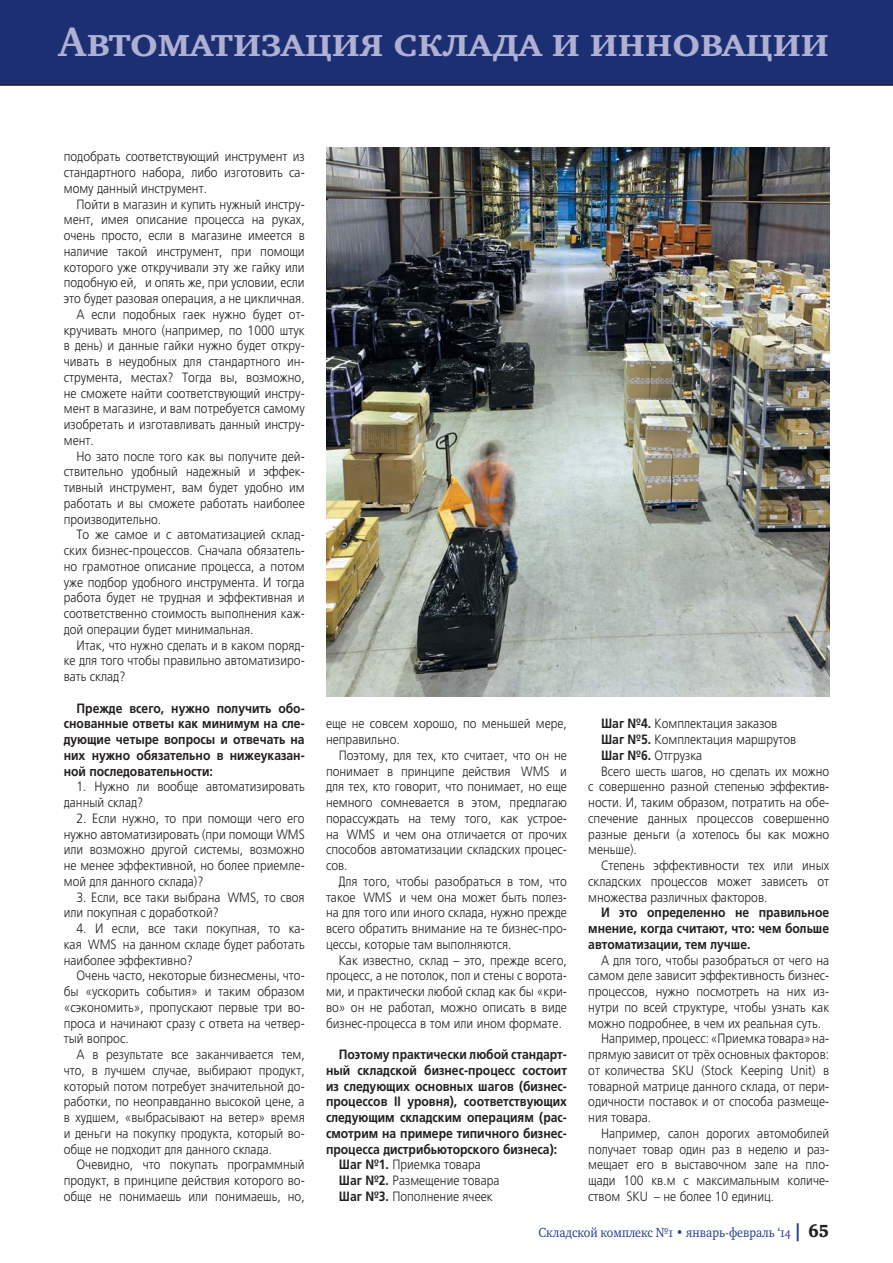
<style>
.page{position:relative;width:893px;height:1263px;background:#fff}
.page>*{position:absolute;margin:0;border:0;box-sizing:border-box;transform-origin:0 0}
.t1{font:700 42px "Charter SCC";color:#b0b0d2}
.t2{font:13.5px/15.8px "AG Foreigner Light C";color:#231f20;text-align:justify;scale:.9 1}
.t3{font:700 13.5px/15.8px "AG Foreigner Light C";color:#231f20;text-align:justify;scale:.9 1}
.t4{font:13.5px "Charter OSC";color:#25408e;scale:.9 1}
.s1{font-weight:700}
.s2{font-family:"Charter Black C";font-size:18px}
.s3{font-family:"Charter Black C";font-size:18px;color:#231f20}
</style>
<div class="page">
<div style="left:0;top:0;width:893px;height:85px;background:#1c2f72"></div>
<hr style="left:0;top:84px;width:893px;height:2px;background:#231f20">
<img style="left:326px;top:148px;width:503px;height:549px">
<h1 class="t1" style="left:58px;top:16px;width:772px">Автоматизация склада и инновации</h1>
<p class="t2" style="left:64px;top:149px;width:269px">подобрать соответствующий инструмент из стандартного набора, либо изготовить са&shy;мому данный инструмент.</p>
<p class="t2" style="left:77px;top:197px;width:255px">Пойти в магазин и купить нужный инстру-</p>
<p class="t2" style="left:64px;top:212px;width:269px">мент, имея описание процесса на руках,</p>
<p class="t2" style="left:64px;top:228px;width:269px">очень просто, если в магазине имеется в</p>
<p class="t2" style="left:64px;top:244px;width:269px">наличие такой инструмент, при помощи</p>
<p class="t2" style="left:64px;top:260px;width:269px">которого уже откручивали эту же гайку или</p>
<p class="t2" style="left:64px;top:275px;width:269px">подобную ей, и опять же, при условии, если</p>
<p class="t2" style="left:64px;top:291px;width:269px">это будет разовая операция, а не цикличная.</p>
<p class="t2" style="left:77px;top:307px;width:255px">А если подобных гаек нужно будет от-</p>
<p class="t2" style="left:64px;top:323px;width:269px">кручивать много (например, по 1000 штук</p>
<p class="t2" style="left:64px;top:338px;width:269px">в день) и данные гайки нужно будет откру-</p>
<p class="t2" style="left:64px;top:354px;width:269px">чивать в неудобных для стандартного ин-</p>
<p class="t2" style="left:64px;top:370px;width:269px">струмента, местах? Тогда вы, возможно,</p>
<p class="t2" style="left:64px;top:386px;width:269px">не сможете найти соответствующий инстру-</p>
<p class="t2" style="left:64px;top:401px;width:269px">мент в магазине, и вам потребуется самому</p>
<p class="t2" style="left:64px;top:417px;width:269px">изобретать и изготавливать данный инстру-</p>
<p class="t2" style="left:64px;top:433px;width:35px">мент.</p>
<p class="t2" style="left:77px;top:449px;width:255px">Но зато после того как вы получите дей-</p>
<p class="t2" style="left:64px;top:464px;width:269px">ствительно удобный надежный и эффек-</p>
<p class="t2" style="left:64px;top:480px;width:269px">тивный инструмент, вам будет удобно им</p>
<p class="t2" style="left:64px;top:496px;width:269px">работать и вы сможете работать наиболее</p>
<p class="t2" style="left:64px;top:512px;width:110px">производительно.</p>
<p class="t2" style="left:77px;top:527px;width:255px">То же самое и с автоматизацией склад-</p>
<p class="t2" style="left:64px;top:543px;width:269px">ских бизнес-процессов. Сначала обязатель-</p>
<p class="t2" style="left:64px;top:559px;width:269px">но грамотное описание процесса, а потом</p>
<p class="t2" style="left:64px;top:575px;width:269px">уже подбор удобного инструмента. И тогда</p>
<p class="t2" style="left:64px;top:590px;width:269px">работа будет не трудная и эффективная и</p>
<p class="t2" style="left:64px;top:606px;width:269px">соответственно стоимость выполнения каж-</p>
<p class="t2" style="left:64px;top:622px;width:212px">дой операции будет минимальная.</p>
<p class="t2" style="left:77px;top:638px;width:255px">Итак, что нужно сделать и в каком поряд-</p>
<p class="t2" style="left:64px;top:653px;width:269px">ке для того чтобы правильно автоматизиро-</p>
<p class="t2" style="left:64px;top:669px;width:70px">вать склад?</p>
<p class="t3" style="left:64px;top:701px;width:269px;text-indent:13px">Прежде всего, нужно получить обо&shy;снованные ответы как минимум на сле&shy;дующие четыре вопросы и отвечать на них нужно обязательно в нижеуказан&shy;ной последовательности:</p>
<p class="t2" style="left:64px;top:779px;width:269px;text-indent:13px">1. Нужно ли вообще автоматизировать данный склад?</p>
<p class="t2" style="left:64px;top:811px;width:269px;text-indent:13px">2. Если нужно, то при помощи чего его нужно автоматизировать (при помощи WMS или возможно другой системы, возможно не менее эффективной, но более приемле&shy;мой для данного склада)?</p>
<p class="t2" style="left:64px;top:890px;width:269px;text-indent:13px">3. Если, все таки выбрана WMS, то своя или покупная с доработкой?</p>
<p class="t2" style="left:64px;top:921px;width:269px;text-indent:13px">4. И если, все таки покупная, то ка&shy;кая WMS на данном складе будет работать наиболее эффективно?</p>
<p class="t2" style="left:64px;top:968px;width:269px;text-indent:13px">Очень часто, некоторые бизнесмены, что&shy;бы «ускорить события» и таким образом «сэкономить», пропускают первые три во&shy;проса и начинают сразу с ответа на четвер&shy;тый вопрос.</p>
<p class="t2" style="left:64px;top:1047px;width:269px;text-indent:13px">А в результате все заканчивается тем, что, в лучшем случае, выбирают продукт, который потом потребует значительной до&shy;работки, по неоправданно высокой цене, а в худшем, «выбрасывают на ветер» время и деньги на покупку продукта, который во&shy;обще не подходит для данного склада.</p>
<p class="t2" style="left:64px;top:1157px;width:269px;text-indent:13px">Очевидно, что покупать программный продукт, в принципе действия которого во&shy;обще не понимаешь или понимаешь, но,</p>
<p class="t2" style="left:326px;top:716px;width:269px">еще не совсем хорошо, по меньшей мере, неправильно.</p>
<p class="t2" style="left:326px;top:748px;width:269px;text-indent:13px">Поэтому, для тех, кто считает, что он не понимает в принципе действия WMS и для тех, кто говорит, что понимает, но еще немного сомневается в этом, предлагаю порассуждать на тему того, как устрое&shy;на WMS и чем она отличается от прочих способов автоматизации складских процес&shy;сов.</p>
<p class="t2" style="left:326px;top:874px;width:269px;text-indent:13px">Для того, чтобы разобраться в том, что такое WMS и чем она может быть полез&shy;на для того или иного склада, нужно прежде всего обратить внимание на те бизнес-про&shy;цессы, которые там выполняются.</p>
<p class="t2" style="left:326px;top:953px;width:269px;text-indent:13px">Как известно, склад – это, прежде всего, процесс, а не потолок, пол и стены с ворота&shy;ми, и практически любой склад как бы «кри&shy;во» он не работал, можно описать в виде бизнес-процесса в том или ином формате.</p>
<p class="t3" style="left:339px;top:1047px;width:255px">Поэтому практически любой стандарт-</p>
<p class="t3" style="left:326px;top:1063px;width:269px">ный складской бизнес-процесс состоит</p>
<p class="t3" style="left:326px;top:1079px;width:269px">из следующих основных шагов (бизнес-</p>
<p class="t3" style="left:326px;top:1094px;width:269px">процессов II уровня), соответствующих</p>
<p class="t3" style="left:326px;top:1110px;width:269px">следующим складским операциям (рас-</p>
<p class="t3" style="left:326px;top:1126px;width:269px">смотрим на примере типичного бизнес-</p>
<p class="t3" style="left:326px;top:1142px;width:258px">процесса дистрибьюторского бизнеса):</p>
<p class="t2" style="left:339px;top:1157px;width:159px"><span class="s1">Шаг №1.</span> Приемка товара</p>
<p class="t2" style="left:339px;top:1173px;width:180px"><span class="s1">Шаг №2.</span> Размещение товара</p>
<p class="t2" style="left:339px;top:1189px;width:173px"><span class="s1">Шаг №3.</span> Пополнение ячеек</p>
<p class="t2" style="left:601px;top:716px;width:197px"><span class="s1">Шаг №4.</span> Комплектация заказов</p>
<p class="t2" style="left:601px;top:732px;width:219px"><span class="s1">Шаг №5.</span> Комплектация маршрутов</p>
<p class="t2" style="left:601px;top:748px;width:114px"><span class="s1">Шаг №6.</span> Отгрузка</p>
<p class="t2" style="left:601px;top:764px;width:255px">Всего шесть шагов, но сделать их можно</p>
<p class="t2" style="left:588px;top:779px;width:269px">с совершенно разной степенью эффектив-</p>
<p class="t2" style="left:588px;top:795px;width:269px">ности. И, таким образом, потратить на обе-</p>
<p class="t2" style="left:588px;top:811px;width:269px">спечение данных процессов совершенно</p>
<p class="t2" style="left:588px;top:827px;width:269px">разные деньги (а хотелось бы как можно</p>
<p class="t2" style="left:588px;top:842px;width:56px">меньше).</p>
<p class="t2" style="left:601px;top:858px;width:255px">Степень эффективности тех или иных</p>
<p class="t2" style="left:588px;top:874px;width:269px">складских процессов может зависеть от</p>
<p class="t2" style="left:588px;top:890px;width:201px">множества различных факторов.</p>
<p class="t3" style="left:588px;top:905px;width:269px;text-indent:13px">И это определенно не правильное мнение, когда считают, что: чем больше автоматизации, тем лучше.</p>
<p class="t2" style="left:601px;top:953px;width:255px">А для того, чтобы разобраться от чего на</p>
<p class="t2" style="left:588px;top:968px;width:269px">самом деле зависит эффективность бизнес-</p>
<p class="t2" style="left:588px;top:984px;width:269px">процессов, нужно посмотреть на них из-</p>
<p class="t2" style="left:588px;top:1000px;width:269px">нутри по всей структуре, чтобы узнать как</p>
<p class="t2" style="left:588px;top:1016px;width:260px">можно подробнее, в чем их реальная суть.</p>
<p class="t2" style="left:601px;top:1031px;width:255px">Например, процесс: «Приемка товара» на-</p>
<p class="t2" style="left:588px;top:1047px;width:269px">прямую зависит от трёх основных факторов:</p>
<p class="t2" style="left:588px;top:1063px;width:269px">от количества SKU (Stock Keeping Unit) в</p>
<p class="t2" style="left:588px;top:1079px;width:269px">товарной матрице данного склада, от пери-</p>
<p class="t2" style="left:588px;top:1094px;width:269px">одичности поставок и от способа размеще-</p>
<p class="t2" style="left:588px;top:1110px;width:72px">ния товара.</p>
<p class="t2" style="left:601px;top:1126px;width:255px">Например, салон дорогих автомобилей</p>
<p class="t2" style="left:588px;top:1142px;width:269px">получает товар один раз в неделю и раз-</p>
<p class="t2" style="left:588px;top:1157px;width:269px">мещает его в выставочном зале на пло-</p>
<p class="t2" style="left:588px;top:1173px;width:269px">щади 100 кв.м с максимальным количе-</p>
<p class="t2" style="left:588px;top:1189px;width:208px">ством SKU – не более 10 единиц.</p>
<p class="t4" style="left:539px;top:1227px;width:324px">Складской комплекс №1 • январь-февраль ‘14 <span class="s2">|</span> <span class="s3">65</span></p>
</div>
